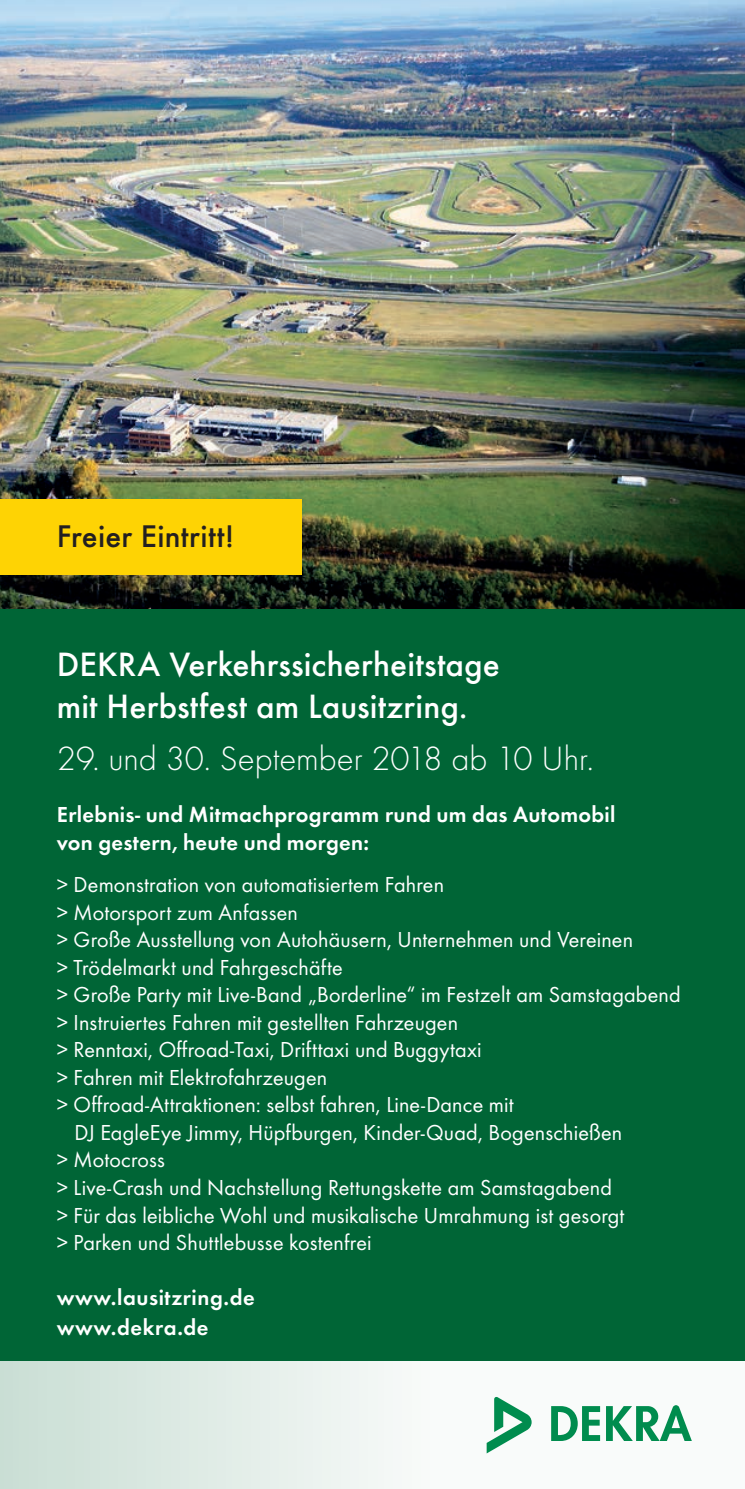
<style>
.page{position:relative;width:745px;height:1489px;background:#fff}
.page>*{position:absolute;margin:0;border:0;box-sizing:border-box;transform-origin:0 0}
.t1{font:500 35px/42px "Futura";letter-spacing:.005em;color:#fff}
.t2{font:300 35px "Futura";letter-spacing:-.005em;color:#fff}
.t3{font:500 32.5px "Futura";letter-spacing:.01em;color:#231f20}
.t4{font:22.5px "Futura Boo";letter-spacing:.01em;color:#fff}
.t5{font:22.5px/27.5px "Futura Dem";letter-spacing:.015em;color:#fff}
</style>
<div class="page">
<img style="left:0;top:0;width:744px;height:609px">
<div style="left:0;top:609px;width:744px;height:879px;background:#006536"></div>
<div style="left:0;top:1361px;width:744px;height:127px;background:linear-gradient(to right,#d1e3da,#fff)"></div>
<svg style="left:551px;top:1405px;width:48px;height:35px;background:#6cbc98"></svg>
<svg style="left:605px;top:1404px;width:86px;height:36px;background:#7fc4a6"></svg>
<svg style="left:486px;top:1396px;width:45px;height:57px;background:#98cfb7"></svg>
<div style="left:0;top:499px;width:301px;height:75px;background:#fed304"></div>
<h2 class="t3" style="left:57px;top:511px;width:179px">Freier Eintritt!</h2>
<h1 class="t1" style="left:57px;top:639px;width:444px">DEKRA Verkehrssicherheitstage mit Herbstfest am Lausitzring.</h1>
<h1 class="t2" style="left:57px;top:736px;width:538px">29. und 30. September 2018 ab 10 Uhr.</h1>
<p class="t5" style="left:57px;top:799px;width:559px">Erlebnis- und Mitmachprogramm rund um das Automobil von gestern, heute und morgen:</p>
<p class="t4" style="left:57px;top:869px;width:388px">&gt; Demonstration von automatisiertem Fahren</p>
<p class="t4" style="left:57px;top:896px;width:242px">&gt; Motorsport zum Anfassen</p>
<p class="t4" style="left:57px;top:924px;width:577px">&gt; Große Ausstellung von Autohäusern, Unternehmen und Vereinen</p>
<p class="t4" style="left:57px;top:951px;width:287px">&gt; Trödelmarkt und Fahrgeschäfte</p>
<p class="t4" style="left:57px;top:979px;width:625px">&gt; Große Party mit Live-Band „Borderline“ im Festzelt am Samstagabend</p>
<p class="t4" style="left:57px;top:1006px;width:402px">&gt; Instruiertes Fahren mit gestellten Fahrzeugen</p>
<p class="t4" style="left:57px;top:1034px;width:426px">&gt; Renntaxi, Offroad-Taxi, Drifttaxi und Buggytaxi</p>
<p class="t4" style="left:57px;top:1061px;width:272px">&gt; Fahren mit Elektrofahrzeugen</p>
<p class="t4" style="left:57px;top:1089px;width:458px">&gt; Offroad-Attraktionen: selbst fahren, Line-Dance mit</p>
<p class="t4" style="left:74px;top:1116px;width:549px">DJ EagleEye Jimmy, Hüpfburgen, Kinder-Quad, Bogenschießen</p>
<p class="t4" style="left:57px;top:1144px;width:110px">&gt; Motocross</p>
<p class="t4" style="left:57px;top:1171px;width:556px">&gt; Live-Crash und Nachstellung Rettungskette am Samstagabend</p>
<p class="t4" style="left:57px;top:1199px;width:569px">&gt; Für das leibliche Wohl und musikalische Umrahmung ist gesorgt</p>
<p class="t4" style="left:57px;top:1226px;width:316px">&gt; Parken und Shuttlebusse kostenfrei</p>
<p class="t5" style="left:57px;top:1280px;width:199px;line-height:30px">www.lausitzring.de www.dekra.de</p>
</div>
